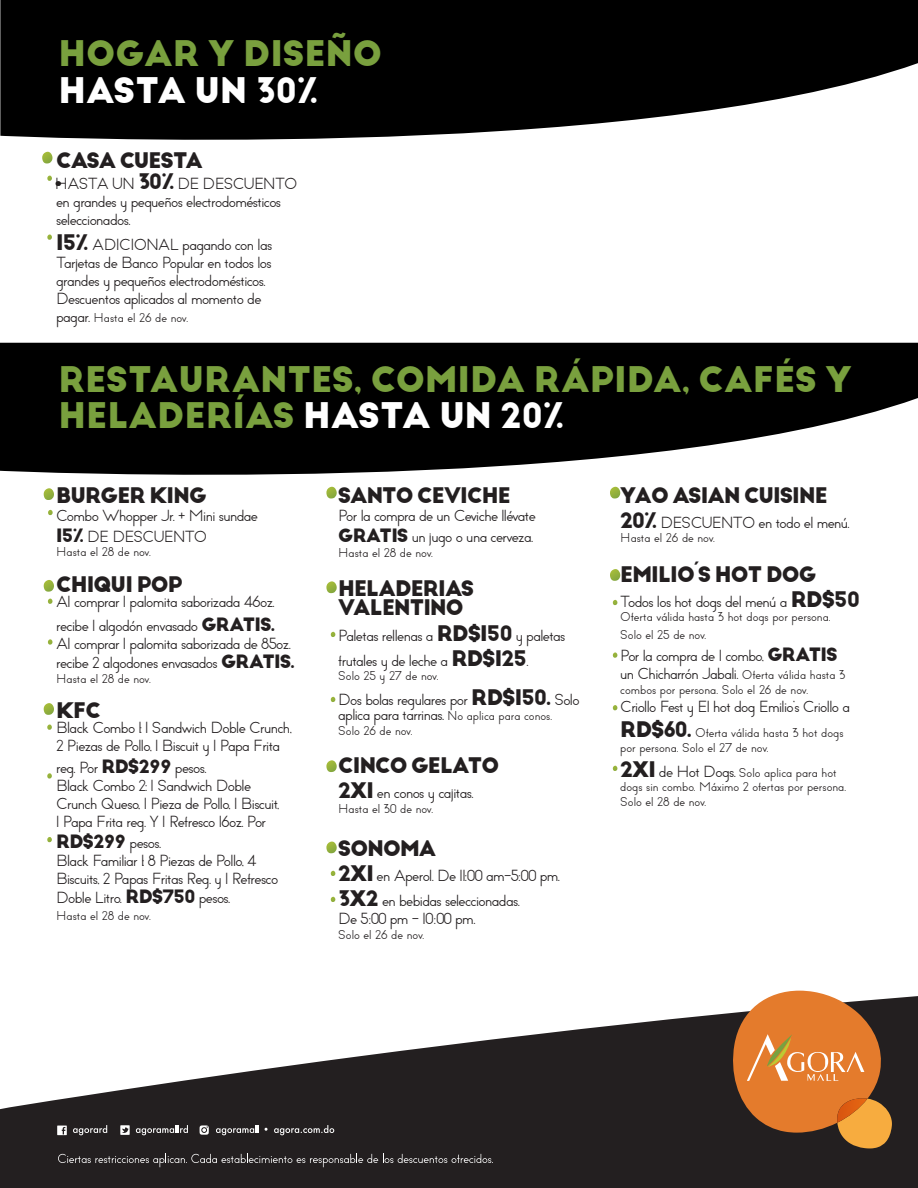
<style>
.page{position:relative;width:918px;height:1188px;background:#fff}
.page>*{position:absolute;margin:0;border:0;box-sizing:border-box;transform-origin:0 0}
.t1{font:700 34.5px/36.6px "Big John PRO";color:#79a03e}
.t2{font:700 34.5px "Big John PRO";color:#fff}
.t3{font:700 21px/19.2px "Big John PRO";letter-spacing:-.04em;color:#231f20}
.t4{font:700 18px "Big John PRO";color:#231f20}
.t5{font:15px/18px "Big John PRO";letter-spacing:-.04em;color:#231f20}
.t6{font:12px/14.4px "Big John PRO";color:#231f20}
.s1{font-weight:700;font-size:21px}
.s2{font-size:15px}
.s3{color:#fff}
.s4{font-weight:700;font-size:18px}
.s5{font-weight:400;font-size:15px}
.s6{font-size:12px}
</style>
<div class="page">
<svg style="left:0;top:990px;width:918px;height:198px;fill:#231f20"></svg>
<svg style="left:73px;top:1125px;width:34px;height:10px"></svg>
<svg style="left:57px;top:1126px;width:10px;height:9px"></svg>
<svg style="left:136px;top:1125px;width:52px;height:10px"></svg>
<svg style="left:120px;top:1125px;width:10px;height:10px"></svg>
<svg style="left:216px;top:1125px;width:43px;height:10px"></svg>
<svg style="left:274px;top:1125px;width:60px;height:10px"></svg>
<svg style="left:200px;top:1125px;width:9px;height:10px"></svg>
<svg style="left:58px;top:1154px;width:435px;height:13px;background:#3f3c3d"></svg>
<svg style="left:730px;top:991px;width:154px;height:147px;background:#c77b3e"></svg>
<img style="left:837px;top:1098px;width:31px;height:25px">
<svg style="left:47px;top:725px;width:5px;height:5px"></svg>
<svg style="left:47px;top:773px;width:5px;height:6px"></svg>
<svg style="left:47px;top:837px;width:5px;height:5px"></svg>
<svg style="left:0;top:0;width:918px;height:164px;fill:#000"></svg>
<svg style="left:0;top:343px;width:918px;height:157px;fill:#000"></svg>
<svg style="left:42px;top:152px;width:6px;height:11px"></svg>
<svg style="left:47px;top:176px;width:5px;height:5px"></svg>
<svg style="left:47px;top:234px;width:5px;height:6px"></svg>
<svg style="left:44px;top:488px;width:5px;height:12px"></svg>
<svg style="left:326px;top:487px;width:11px;height:11px"></svg>
<svg style="left:326px;top:581px;width:11px;height:12px"></svg>
<svg style="left:326px;top:760px;width:8px;height:12px"></svg>
<svg style="left:326px;top:842px;width:11px;height:11px"></svg>
<svg style="left:610px;top:487px;width:10px;height:11px"></svg>
<svg style="left:610px;top:569px;width:7px;height:12px"></svg>
<svg style="left:44px;top:580px;width:10px;height:12px"></svg>
<svg style="left:44px;top:703px;width:8px;height:12px"></svg>
<svg style="left:48px;top:510px;width:5px;height:5px"></svg>
<svg style="left:612px;top:600px;width:5px;height:5px"></svg>
<svg style="left:612px;top:652px;width:5px;height:6px"></svg>
<svg style="left:612px;top:705px;width:5px;height:5px"></svg>
<svg style="left:612px;top:766px;width:5px;height:5px"></svg>
<svg style="left:330px;top:632px;width:5px;height:5px"></svg>
<svg style="left:330px;top:871px;width:5px;height:5px"></svg>
<svg style="left:330px;top:697px;width:5px;height:5px"></svg>
<svg style="left:330px;top:897px;width:5px;height:5px"></svg>
<svg style="left:47px;top:599px;width:6px;height:5px"></svg>
<svg style="left:47px;top:639px;width:6px;height:6px"></svg>
<p class="t1" style="left:58px;top:37px;width:325px">HOGAR Y DISEÑO</p>
<p class="t2" style="left:58px;top:69px;width:262px">HASTA UN 30%</p>
<p class="t3" style="left:56px;top:151px;width:148px">CASA CUESTA</p>
<p class="t5" style="left:55px;top:175px;width:244px">•HASTA UN <span class="s1">30%</span> DE DESCUENTO en grandes y pequeños electrodomésticos seleccionados.</p>
<p class="t5" style="left:56px;top:236px;width:218px"><span class="s1">15%</span> ADICIONAL pagando con las Tarjetas de Banco Popular en todos los grandes y pequeños electrodomésticos.<br>Descuentos aplicados al momento de</p>
<p class="t6" style="left:56px;top:311px;width:134px"><span class="s2">pagar.</span> Hasta el 26 de nov.</p>
<p class="t1" style="left:58px;top:362px;width:795px">RESTAURANTES, COMIDA RÁPIDA, CAFÉS Y<br>HELADERÍAS <span class="s3">HASTA UN 20%</span></p>
<p class="t3" style="left:56px;top:486px;width:152px">BURGER KING</p>
<p class="t5" style="left:56px;top:507px;width:203px">Combo Whopper Jr. + Mini sundae</p>
<p class="t5" style="left:56px;top:528px;width:153px"><span class="s4">15%</span> DE DESCUENTO</p>
<p class="t6" style="left:56px;top:545px;width:96px">Hasta el 28 de nov.</p>
<p class="t3" style="left:56px;top:576px;width:128px">CHIQUI POP</p>
<p class="t5" style="left:56px;top:590px;width:221px;line-height:24px">Al comprar 1 palomita saborizada 46oz. recibe 1 algodón envasado <span class="s4">GRATIS.</span></p>
<p class="t5" style="left:56px;top:634px;width:240px;line-height:19.2px">Al comprar 1 palomita saborizada de 85oz. recibe 2 algodones envasados <span class="s4">GRATIS.</span></p>
<p class="t6" style="left:56px;top:671px;width:96px">Hasta el 28 de nov.</p>
<p class="t3" style="left:56px;top:702px;width:46px">KFC</p>
<p class="t5" style="left:56px;top:719px;width:237px">Black Combo 1: 1 Sandwich Doble Crunch,<br>2 Piezas de Pollo, 1 Biscuit y 1 Papa Frita</p>
<p class="t5" style="left:56px;top:759px;width:152px">reg. Por <span class="s4">RD$299</span> pesos.</p>
<p class="t5" style="left:56px;top:777px;width:225px">Black Combo 2: 1 Sandwich Doble<br>Crunch Queso, 1 Pieza de Pollo, 1 Biscuit,<br>1 Papa Frita reg. Y 1 Refresco 16oz. Por</p>
<p class="t4" style="left:56px;top:831px;width:106px">RD$299 <span class="s5">pesos.</span></p>
<p class="t5" style="left:56px;top:852px;width:224px">Black Familiar 1: 8 Piezas de Pollo, 4<br>Biscuits, 2 Papas Fritas Reg. y 1 Refresco<br>Doble Litro. <span class="s4">RD$750</span> pesos.</p>
<p class="t6" style="left:56px;top:909px;width:96px">Hasta el 28 de nov.</p>
<p class="t3" style="left:338px;top:486px;width:174px">SANTO CEVICHE</p>
<p class="t5" style="left:338px;top:505px;width:199px;line-height:21.6px">Por la compra de un Ceviche llévate<br><span class="s4">GRATIS</span> un jugo o una cerveza.</p>
<p class="t6" style="left:338px;top:545px;width:96px">Hasta el 28 de nov.</p>
<p class="t3" style="left:338px;top:580px;width:138px">HELADERIAS<br>VALENTINO</p>
<p class="t5" style="left:338px;top:623px;width:229px;line-height:25.2px">Paletas rellenas a <span class="s1">RD$150</span> y paletas frutales y de leche a <span class="s1">RD$125</span>.</p>
<p class="t6" style="left:338px;top:669px;width:102px">Solo 25 y 27 de nov.</p>
<p class="t5" style="left:338px;top:693px;width:243px;line-height:15px">Dos bolas regulares por <span class="s1">RD$150.</span> Solo aplica para tarrinas. <span class="s6">No aplica para conos.</span></p>
<p class="t6" style="left:338px;top:724px;width:76px">Solo 26 de nov.</p>
<p class="t3" style="left:338px;top:757px;width:163px">CINCO GELATO</p>
<p class="t5" style="left:338px;top:784px;width:137px"><span class="s1">2X1</span> en conos y cajitas.</p>
<p class="t6" style="left:338px;top:802px;width:97px">Hasta el 30 de nov.</p>
<p class="t3" style="left:338px;top:840px;width:100px">SONOMA</p>
<p class="t5" style="left:338px;top:867px;width:223px"><span class="s1">2X1</span> en Aperol. De 11:00 am-5:00 pm.</p>
<p class="t5" style="left:338px;top:892px;width:183px"><span class="s1">3X2</span> en bebidas seleccionadas.</p>
<p class="t5" style="left:338px;top:910px;width:139px">De 5:00 pm - 10:00 pm.</p>
<p class="t6" style="left:338px;top:928px;width:88px">Solo el 26 de nov.</p>
<p class="t3" style="left:620px;top:486px;width:209px">YAO ASIAN CUISINE</p>
<p class="t5" style="left:620px;top:514px;width:231px"><span class="s1">20%</span> DESCUENTO en todo el menú.</p>
<p class="t6" style="left:620px;top:531px;width:96px">Hasta el 26 de nov.</p>
<p class="t3" style="left:620px;top:565px;width:198px">EMILIO´S HOT DOG</p>
<p class="t5" style="left:620px;top:593px;width:241px">Todos los hot dogs del menú a <span class="s1">RD$50</span></p>
<p class="t6" style="left:620px;top:610px;width:212px">Oferta válida hasta 3 hot dogs por persona.</p>
<p class="t6" style="left:620px;top:628px;width:88px">Solo el 25 de nov.</p>
<p class="t5" style="left:620px;top:647px;width:227px">Por la compra de 1 combo, <span class="s4">GRATIS </span>un Chicharrón Jabali. <span class="s6">Oferta válida hasta 3</span></p>
<p class="t6" style="left:620px;top:683px;width:189px">combos por persona. Solo el 26 de nov.</p>
<p class="t5" style="left:620px;top:698px;width:231px">Criollo Fest y El hot dog Emilio’s Criollo a</p>
<p class="t6" style="left:620px;top:726px;width:225px"><span class="s1">RD$60.</span> Oferta válida hasta 3 hot dogs por persona. Solo el 27 de nov.</p>
<p class="t6" style="left:620px;top:766px;width:227px"><span class="s1">2X1</span> <span class="s2">de Hot Dogs.</span> Solo aplica para hot dogs sin combo. Máximo 2 ofertas por persona.</p>
<p class="t6" style="left:620px;top:794px;width:88px">Solo el 28 de nov.</p>
</div>
